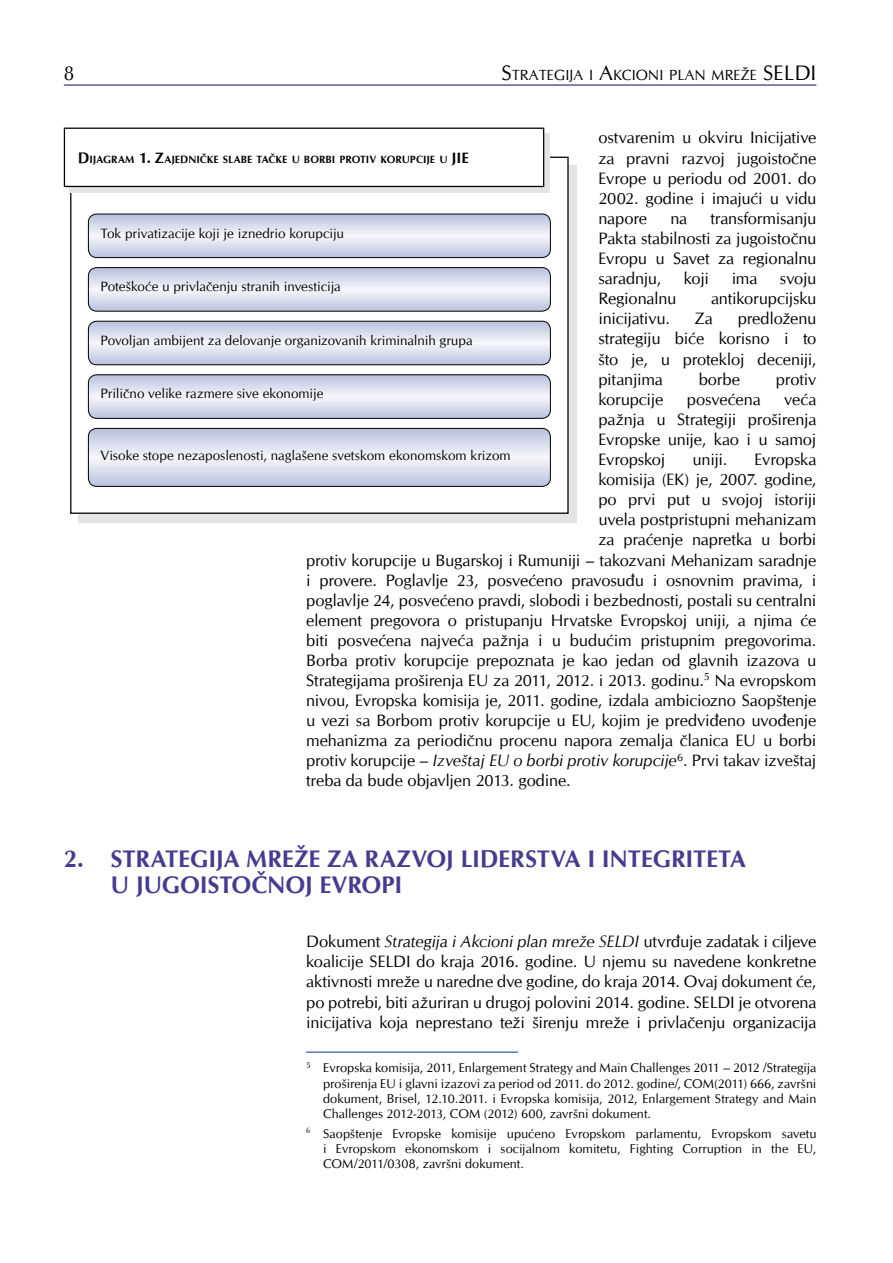
<style>
.page{position:relative;width:893px;height:1263px;background:#fff}
.page>*{position:absolute;margin:0;border:0;box-sizing:border-box;transform-origin:0 0}
.t1{font:700 24px "CG Omega";letter-spacing:-.01em;color:#453b90}
.t2{font:21px "Opal CYR";color:#000}
.t3{font:16.5px/20.1px "CG Omega";letter-spacing:-.01em;color:#000;text-align:justify}
.t4{font:14.7px "CG Omega";color:#000}
.t5{font:13.5px "CG Omega";color:#000}
.t6{font:12.75px/15.3px "CG Omega";color:#000;text-align:justify}
.t7{font:700 10.5px "CG Omega";color:#000}
.s1{font-size:21px}
.s2{font-size:15px}
.s3{font-style:italic}
</style>
<div class="page">
<hr style="left:64px;top:84px;width:752px;height:2px;background:#453b90">
<div style="left:79px;top:165px;width:498px;height:357px;background:#e3e4e6"></div>
<div style="left:71px;top:157px;width:497px;height:356px;background:#fff"></div>
<svg style="left:70px;top:133px;width:480px;height:60px;background:#dedee0"></svg>
<div style="left:64px;top:128px;width:480px;height:58px;background:#fff"></div>
<div style="left:64px;top:128px;width:480px;height:59px;border:1px solid #000"></div>
<svg style="left:88px;top:375px;width:462px;height:43px;background:#d9ddec"></svg>
<div style="left:88px;top:374px;width:463px;height:45px;border:1px solid #000;border-radius:9px"></div>
<svg style="left:88px;top:428px;width:462px;height:58px;background:#d8dceb"></svg>
<div style="left:88px;top:428px;width:463px;height:59px;border:1px solid #000;border-radius:9px"></div>
<svg style="left:88px;top:214px;width:462px;height:44px"></svg>
<div style="left:88px;top:214px;width:463px;height:44px;border:1px solid #000;border-radius:9px"></div>
<svg style="left:88px;top:268px;width:462px;height:43px;background:#d9ddec"></svg>
<div style="left:88px;top:267px;width:463px;height:45px;border:1px solid #000;border-radius:9px"></div>
<svg style="left:88px;top:321px;width:462px;height:44px"></svg>
<div style="left:88px;top:321px;width:463px;height:44px;border:1px solid #000;border-radius:9px"></div>
<hr style="left:306px;top:1051px;width:212px;height:2px;background:#5b78b4">
<p class="t2" style="left:64px;top:61px;width:12px">8</p>
<p class="t4" style="left:501px;top:66px;width:313px"><span class="s1">S</span>TRATEGIJA I <span class="s1">A</span>KCIONI PLAN MREŽE <span class="s1">SELDI</span></p>
<p class="t3" style="left:598px;top:128px;width:220px">ostvarenim u okviru Inicijative za pravni razvoj jugoistočne Evrope u periodu od 2001. do 2002. godine i imajući u vidu napore</p>
<p class="t7" style="left:78px;top:153px;width:381px"><span class="s2">D</span>ijagram <span class="s2">1. Z</span>ajedničke slabe tačke u borbi protiv korupcije u <span class="s2">JIE</span></p>
<p class="t3" style="left:598px;top:208px;width:220px;text-indent:112px">transformisanju Pakta stabilnosti za jugoistočnu Evropu u Savet za regionalnu saradnju,</p>
<p class="t3" style="left:670px;top:208px;width:18px">na</p>
<p class="t5" style="left:100px;top:225px;width:245px">Tok privatizacije koji je iznedrio korupciju</p>
<p class="t3" style="left:684px;top:269px;width:27px">koji</p>
<p class="t3" style="left:732px;top:269px;width:27px">ima</p>
<p class="t3" style="left:780px;top:269px;width:38px">svoju</p>
<p class="t5" style="left:100px;top:278px;width:242px">Poteškoće u privlačenju stranih investicija</p>
<p class="t3" style="left:598px;top:289px;width:80px">Regionalnu</p>
<p class="t3" style="left:711px;top:289px;width:107px">antikorupcijsku</p>
<p class="t3" style="left:598px;top:309px;width:73px">inicijativu.</p>
<p class="t3" style="left:695px;top:309px;width:20px">Za</p>
<p class="t3" style="left:598px;top:309px;width:220px;text-indent:139px">predloženu strategiju biće korisno i to što je, u protekloj deceniji, pitanjima</p>
<p class="t5" style="left:100px;top:332px;width:374px">Povoljan ambijent za delovanje organizovanih kriminalnih grupa</p>
<p class="t3" style="left:699px;top:369px;width:43px">borbe</p>
<p class="t3" style="left:776px;top:369px;width:42px">protiv</p>
<p class="t5" style="left:100px;top:386px;width:225px">Prilično velike razmere sive ekonomije</p>
<p class="t3" style="left:598px;top:389px;width:66px">korupcije</p>
<p class="t3" style="left:687px;top:389px;width:75px">posvećena</p>
<p class="t3" style="left:598px;top:389px;width:220px;text-indent:186px">veća pažnja u Strategiji proširenja Evropske unije, kao i u samoj Evropskoj</p>
<p class="t5" style="left:100px;top:447px;width:412px">Visoke stope nezaposlenosti, naglašene svetskom ekonomskom krizom</p>
<p class="t3" style="left:693px;top:449px;width:36px">uniji.</p>
<p class="t3" style="left:754px;top:449px;width:63px">Evropska</p>
<p class="t3" style="left:598px;top:470px;width:220px">komisija (EK) je, 2007. godine,</p>
<p class="t3" style="left:598px;top:490px;width:220px">po prvi put u svojoj istoriji</p>
<p class="t3" style="left:598px;top:510px;width:220px">uvela postpristupni mehanizam</p>
<p class="t3" style="left:598px;top:530px;width:220px">za praćenje napretka u borbi</p>
<p class="t3" style="left:306px;top:550px;width:512px">protiv korupcije u Bugarskoj i Rumuniji – takozvani Mehanizam saradnje</p>
<p class="t3" style="left:306px;top:570px;width:512px">i provere. Poglavlje 23, posvećeno pravosuđu i osnovnim pravima, i</p>
<p class="t3" style="left:306px;top:590px;width:512px">poglavlje 24, posvećeno pravdi, slobodi i bezbednosti, postali su centralni</p>
<p class="t3" style="left:306px;top:610px;width:512px">element pregovora o pristupanju Hrvatske Evropskoj uniji, a njima će</p>
<p class="t3" style="left:306px;top:630px;width:512px">biti posvećena najveća pažnja i u budućim pristupnim pregovorima.</p>
<p class="t3" style="left:306px;top:650px;width:512px">Borba protiv korupcije prepoznata je kao jedan od glavnih izazova u</p>
<p class="t3" style="left:306px;top:671px;width:512px">Strategijama proširenja EU za 2011, 2012. i 2013. godinu.<sup>5</sup> Na evropskom</p>
<p class="t3" style="left:306px;top:691px;width:512px">nivou, Evropska komisija je, 2011. godine, izdala ambiciozno Saopštenje</p>
<p class="t3" style="left:306px;top:711px;width:512px">u vezi sa Borbom protiv korupcije u EU, kojim je predviđeno uvođenje</p>
<p class="t3" style="left:306px;top:731px;width:512px">mehanizma za periodičnu procenu napora zemalja članica EU u borbi</p>
<p class="t3" style="left:306px;top:751px;width:512px">protiv korupcije – <span class="s3">Izveštaj EU o borbi protiv korupcije</span><sup>6</sup>. Prvi takav izveštaj</p>
<p class="t3" style="left:306px;top:771px;width:266px">treba da bude objavljen 2013. godine.</p>
<h1 class="t1" style="left:64px;top:843px;width:410px">2. STRATEGIJA MREŽE ZA RAZVOJ LIDE</h1>
<h1 class="t1" style="left:510px;top:843px;width:233px">RSTVA I INTEGRITETA</h1>
<h1 class="t1" style="left:111px;top:870px;width:293px">U JUGOISTOČNOJ EVROPI</h1>
<p class="t3" style="left:306px;top:932px;width:512px">Dokument <span class="s3">Strategija i Akcioni plan mreže SELDI</span> utvrđuje zadatak i ciljeve koalicije SELDI do kraja 2016. godine. U njemu su navedene konkretne aktivnosti mreže u naredne dve godine, do kraja 2014. Ovaj dokument će, po potrebi, biti ažuriran u drugoj polovini 2014. godine. SELDI je otvorena inicijativa koja neprestano teži širenju mreže i privlačenju organizacija</p>
<p class="t6" style="left:323px;top:1060px;width:495px;text-indent:-17px"><sup>5</sup> Evropska komisija, 2011, Enlargement Strategy and Main Challenges 2011 – 2012 /Strategija proširenja EU i glavni izazovi za period od 2011. do 2012. godine/, COM(2011) 666, završni dokument, Brisel, 12.10.2011. i Evropska komisija, 2012, Enlargement Strategy and Main Challenges 2012-2013, COM (2012) 600, završni dokument.</p>
<p class="t6" style="left:323px;top:1126px;width:495px;text-indent:-17px"><sup>6</sup> Saopštenje Evropske komisije upućeno Evropskom parlamentu, Evropskom savetu i Evropskom ekonomskom i socijalnom komitetu, Fighting Corruption in the EU, COM/2011/0308, završni dokument.</p>
</div>
